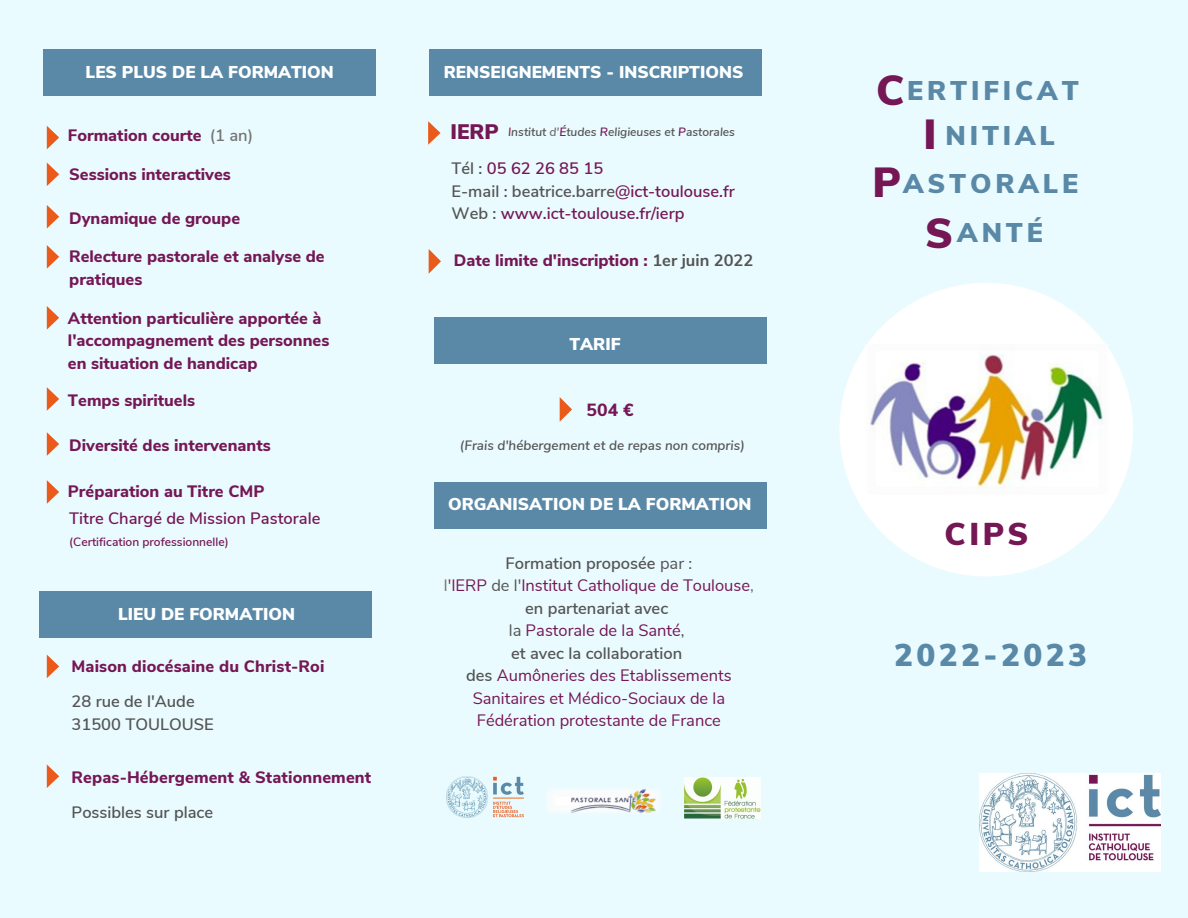
<style>
.page{position:relative;width:1188px;height:918px;background:#eafbff}
.page>*{position:absolute;margin:0;border:0;box-sizing:border-box;transform-origin:0 0}
.t1{font:900 42px "Nunito Sans";color:#751755}
.t2{font:900 31.5px "Nunito Sans";letter-spacing:.11em;color:#5a89a8}
.t3{font:900 31.5px "Nunito Sans";color:#751755}
.t4{font:900 27px "Nunito Sans";letter-spacing:.145em;color:#5a89a8}
.t5{font:900 21px "Nunito Sans";color:#751755}
.t6{font:800 17.55px "Nunito Sans";color:#751755}
.t7{font:900 17.1px "Nunito Sans";color:#fff}
.t8{font:800 16.5px/22.5px "Nunito Sans";color:#751755}
.t9{font:16.5px/22.5px "Nunito Sans";color:#751755;text-align:center}
.t10{font:600 16.5px "Nunito Sans";color:#545454}
.t11{font:600 16.5px "Nunito Sans";color:#751755}
.t12{font:600 16.5px "Nunito Sans";color:#737373}
.t13{font:italic 600 13.5px "Nunito Sans";color:#545454}
.t14{font:italic 600 12px "Nunito Sans";color:#545454}
.t15{font:600 12px "Nunito Sans";color:#751755}
.s1{color:#8c2b45}
.s2{color:#737373}
.s3{color:#751755}
.s4{color:#545454}
.s5{font-weight:700;color:#545454}
.s6{font-weight:400}
.s7{font-weight:600;color:#545454}
</style>
<div class="page">
<div style="left:839px;top:283px;width:294px;height:293px;background:#fff;border-radius:50%"></div>
<img style="left:870px;top:345px;width:238px;height:143px">
<img style="left:549px;top:789px;width:109px;height:24px">
<img style="left:685px;top:778px;width:75px;height:40px">
<div style="left:43px;top:50px;width:333px;height:46px;background:#5a89a8"></div>
<div style="left:39px;top:592px;width:333px;height:46px;background:#5a89a8"></div>
<svg style="left:47px;top:126px;width:12px;height:23px"></svg>
<svg style="left:47px;top:162px;width:12px;height:24px"></svg>
<svg style="left:47px;top:205px;width:12px;height:24px"></svg>
<svg style="left:47px;top:245px;width:12px;height:24px"></svg>
<svg style="left:47px;top:387px;width:12px;height:24px"></svg>
<svg style="left:47px;top:432px;width:12px;height:24px"></svg>
<svg style="left:47px;top:480px;width:12px;height:24px"></svg>
<div style="left:429px;top:50px;width:333px;height:46px;background:#5a89a8"></div>
<div style="left:434px;top:318px;width:333px;height:46px;background:#5a89a8"></div>
<svg style="left:428px;top:121px;width:13px;height:24px"></svg>
<div style="left:434px;top:482px;width:333px;height:46px;background:#5a89a8"></div>
<svg style="left:47px;top:764px;width:12px;height:24px"></svg>
<svg style="left:47px;top:655px;width:12px;height:23px"></svg>
<img style="left:979px;top:774px;width:181px;height:98px">
<img style="left:446px;top:776px;width:78px;height:42px">
<svg style="left:429px;top:249px;width:12px;height:25px"></svg>
<svg style="left:560px;top:397px;width:12px;height:25px"></svg>
<svg style="left:47px;top:306px;width:12px;height:24px"></svg>
<p class="t7" style="left:86px;top:60px;width:250px">LES PLUS DE LA FORMATION</p>
<p class="t8" style="left:68px;top:124px;width:135px">Formation courte</p>
<p class="t12" style="left:210px;top:124px;width:45px">(1 an)</p>
<p class="t8" style="left:69px;top:163px;width:163px">Sessions interactives</p>
<p class="t8" style="left:69px;top:207px;width:172px">Dynamique de groupe</p>
<p class="t8" style="left:69px;top:245px;width:257px">Relecture pastorale et analyse de pratiques</p>
<p class="t8" style="left:68px;top:307px;width:255px">Attention particulière apportée à</p>
<p class="t8" style="left:68px;top:330px;width:263px">l'accompagnement des personnes</p>
<p class="t8" style="left:68px;top:352px;width:191px">en situation de handicap</p>
<p class="t8" style="left:68px;top:389px;width:129px">Temps spirituels</p>
<p class="t8" style="left:69px;top:434px;width:203px">Diversité des intervenants</p>
<p class="t8" style="left:68px;top:481px;width:198px">Préparation au Titre CMP</p>
<p class="t11" style="left:69px;top:507px;width:253px">Titre Chargé de Mission Pastorale</p>
<p class="t15" style="left:69px;top:533px;width:161px">(Certification professionnelle)</p>
<p class="t7" style="left:118px;top:602px;width:179px">LIEU DE FORMATION</p>
<p class="t8" style="left:72px;top:655px;width:254px">Maison diocésaine du Christ-Roi</p>
<p class="t10" style="left:72px;top:691px;width:125px">28 rue de l'Aude</p>
<p class="t10" style="left:72px;top:713px;width:144px">31500 TOULOUSE</p>
<p class="t8" style="left:72px;top:767px;width:301px">Repas-Hébergement &amp; Stationnement</p>
<p class="t10" style="left:72px;top:801px;width:143px">Possibles sur place</p>
<p class="t7" style="left:444px;top:60px;width:301px">RENSEIGNEMENTS - INSCRIPTIONS</p>
<p class="t5" style="left:450px;top:117px;width:50px">IERP</p>
<p class="t14" style="left:508px;top:124px;width:228px"><span class="s1">I</span>nstitut <span class="s2">d'</span><span class="s3">É</span>tudes <span class="s3">R</span>eligieuses et <span class="s3">P</span>astorales</p>
<p class="t11" style="left:452px;top:158px;width:153px"><span class="s4">Tél :</span> 05 62 26 85 15</p>
<p class="t10" style="left:452px;top:180px;width:285px">E-mail : beatrice.barre<span class="s3">@ict-toulouse.fr</span></p>
<p class="t11" style="left:452px;top:203px;width:234px"><span class="s4">Web :</span> www.ict-toulouse.fr/ierp</p>
<p class="t8" style="left:454px;top:250px;width:301px">Date limite d'inscription : <span class="s5">1er juin 2022</span></p>
<p class="t7" style="left:569px;top:332px;width:53px">TARIF</p>
<p class="t6" style="left:587px;top:399px;width:49px">504 €</p>
<p class="t13" style="left:460px;top:436px;width:286px">(Frais d'hébergement et de repas non compris)</p>
<p class="t7" style="left:448px;top:493px;width:305px">ORGANISATION DE LA FORMATION</p>
<p class="t10" style="left:506px;top:552px;width:188px">Formation proposée <span class="s6">par :</span></p>
<p class="t9" style="left:444px;top:575px;width:311px"><span class="s2">l</span><span class="s1">'</span>IERP <span class="s4">de l'</span>Institut Catholique de Toulouse<span class="s2">,</span></p>
<p class="t10" style="left:525px;top:597px;width:145px">en partenariat avec</p>
<p class="t9" style="left:509px;top:620px;width:177px"><span class="s4">la</span> Pastorale de la Santé<span class="s4">,</span></p>
<p class="t10" style="left:511px;top:642px;width:173px">et avec la collaboration</p>
<p class="t9" style="left:466px;top:665px;width:267px"><span class="s7">des</span> Aumôneries des Etablissements<br>Sanitaires et Médico-Sociaux de la<br>Fédération protestante de France</p>
<p class="t1" style="left:876px;top:62px;width:30px">C</p>
<p class="t4" style="left:907px;top:73px;width:173px">ERTIFICAT</p>
<p class="t1" style="left:924px;top:106px;width:15px">I</p>
<p class="t4" style="left:945px;top:117px;width:111px">NITIAL</p>
<p class="t1" style="left:872px;top:155px;width:30px">P</p>
<p class="t4" style="left:903px;top:166px;width:177px">ASTORALE</p>
<p class="t4" style="left:957px;top:214px;width:87px">ANTÉ</p>
<p class="t1" style="left:925px;top:205px;width:29px">S</p>
<p class="t3" style="left:945px;top:513px;width:85px">CIPS</p>
<p class="t2" style="left:894px;top:635px;width:195px">2022-2023</p>
</div>
